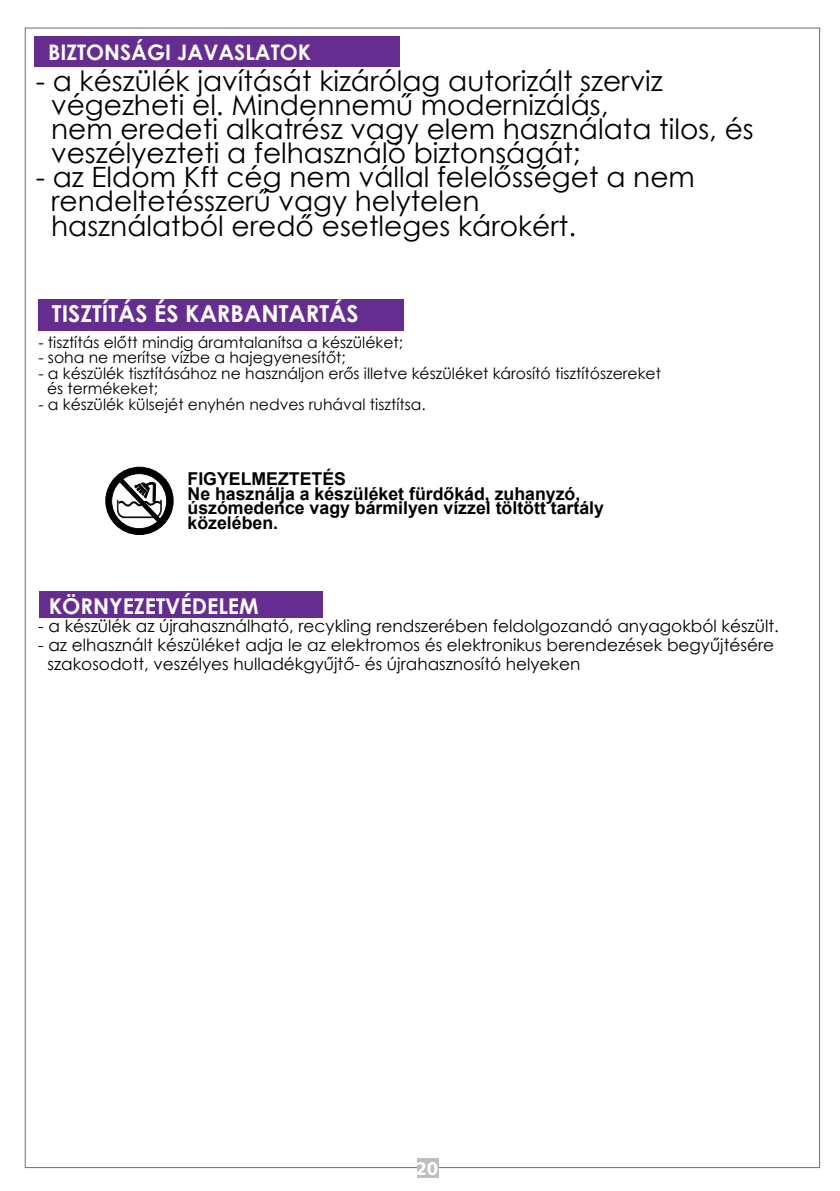
<style>
.page{position:relative;width:840px;height:1191px;background:#fff}
.page>*{position:absolute;margin:0;border:0;box-sizing:border-box;transform-origin:0 0}
.t1{font:28px/24px "Century Gothic";color:#000}
.t2{font:700 23.4px "Century Gothic";color:#fff}
.t3{font:700 21.8px "Century Gothic";color:#fff}
.t4{font:700 21.4px "Century Gothic";color:#fff}
.t5{font:700 19.8px "Myriad Pro";color:#fff;scale:1.04 1}
.t6{font:700 17.6px/14.8px "Arial";color:#000}
.t7{font:17px/19.4px "Century Gothic";color:#000}
.t8{font:15.6px/15.6px "Century Gothic";color:#000}
</style>
<div class="page">
<div style="left:417px;top:1158px;width:21px;height:19px;background:#bcbec0"></div>
<div style="left:38px;top:299px;width:365px;height:32px;background:#662d91"></div>
<div style="left:34px;top:36px;width:366px;height:30px;background:#662d91"></div>
<svg style="left:105px;top:467px;width:68px;height:68px"></svg>
<div style="left:39px;top:591px;width:283px;height:26px;background:#662d91"></div>
<p class="t4" style="left:48px;top:38px;width:264px">BIZTONSÁGI JAVASLATOK</p>
<p class="t1" style="left:51px;top:69px;width:703px;text-indent:-16px">- a készülék javítását kizárólag autorizált szerviz végezheti el. Mindennemű modernizálás,<br>nem eredeti alkatrész vagy elem használata tilos, és veszélyezteti a felhasználó biztonságát;</p>
<p class="t1" style="left:51px;top:165px;width:644px;text-indent:-16px">- az Eldom Kft cég nem vállal felelősséget a nem rendeltetésszerű vagy helytelen<br>használatból eredő esetleges károkért.</p>
<p class="t2" style="left:52px;top:299px;width:308px">TISZTÍTÁS ÉS KARBANTARTÁS</p>
<p class="t8" style="left:38px;top:334px;width:366px">- tisztítás előtt mindig áramtalanítsa a készüléket;</p>
<p class="t8" style="left:38px;top:349px;width:309px">- soha ne merítse vízbe a hajegyenesítőt;</p>
<p class="t8" style="left:47px;top:365px;width:615px;text-indent:-9px">- a készülék tisztításához ne használjon erős illetve készüléket károsító tisztítószereket és termékeket;</p>
<p class="t8" style="left:38px;top:396px;width:388px">- a készülék külsejét enyhén nedves ruhával tisztítsa.</p>
<p class="t6" style="left:187px;top:472px;width:417px">FIGYELMEZTETÉS<br>Ne használja a készüléket fürdőkád, zuhanyzó, úszómedence vagy bármilyen vízzel töltött tartály közelében.</p>
<p class="t3" style="left:49px;top:592px;width:211px">KÖRNYEZETVÉDELEM</p>
<p class="t7" style="left:38px;top:615px;width:741px">- a készülék az újrahasználható, recykling rendszerében feldolgozandó anyagokból készült.</p>
<p class="t7" style="left:47px;top:635px;width:727px;text-indent:-9px">- az elhasznált készüléket adja le az elektromos és elektronikus berendezések begyűjtésére szakosodott, veszélyes hulladékgyűjtő- és újrahasznosító helyeken</p>
<p class="t5" style="left:415px;top:1155px;width:23px">20</p>
</div>
